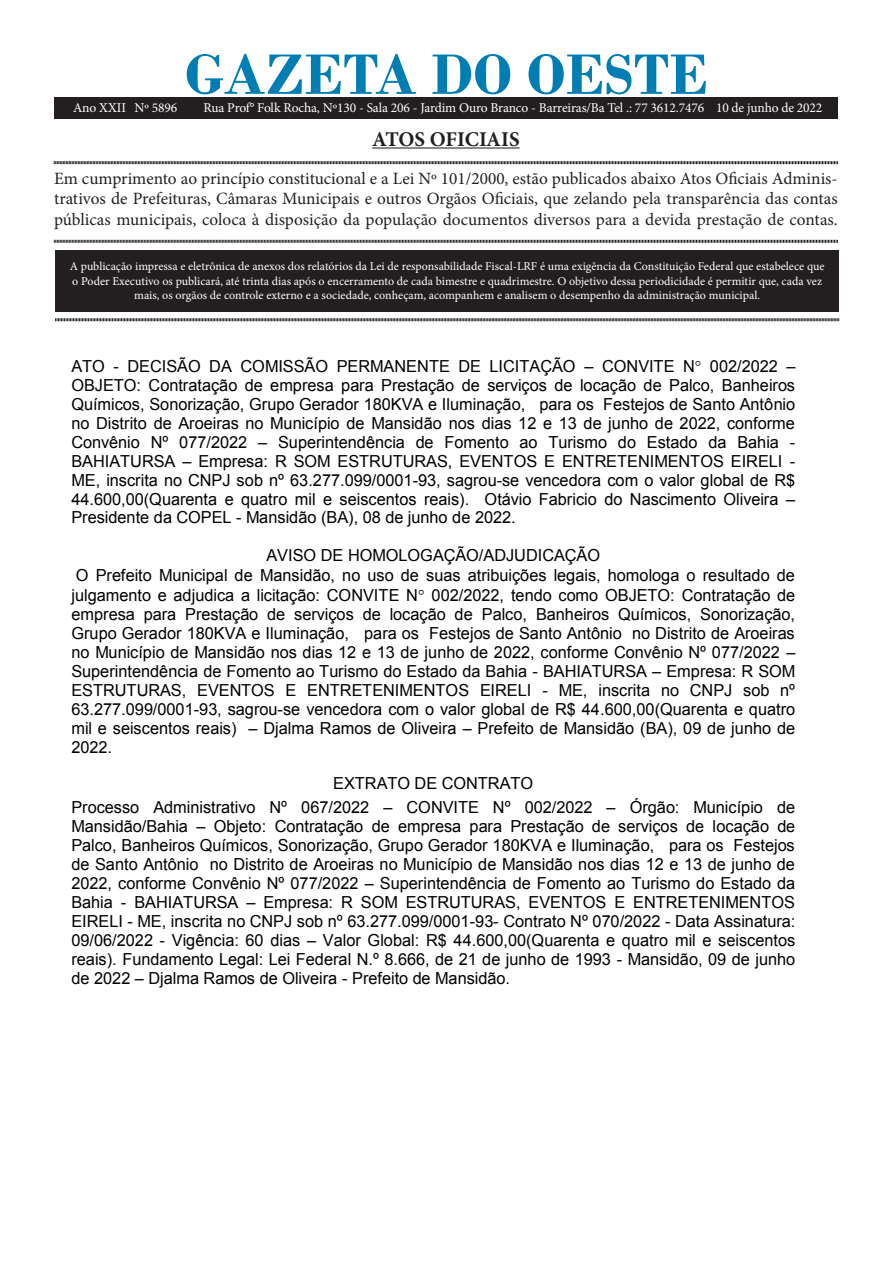
<style>
.page{position:relative;width:893px;height:1263px;background:#fff}
.page>*{position:absolute;margin:0;border:0;box-sizing:border-box;transform-origin:0 0}
.t1{font:700 60px "Bodoni";color:#007eb4}
.t2{font:700 21px "Minion Pro";letter-spacing:-.005em;color:#231f20}
.t3{font:17.25px/20.7px "Minion Pro";color:#231f20;text-align:justify}
.t4{font:16.5px/19px "Arial";color:#000;text-align:justify}
.t5{font:13.5px "Minion Pro";letter-spacing:-.01em;color:#fff}
.t6{font:12px/14.4px "Minion Pro";color:#fff;text-align:center}
.s1{font-style:inherit}
</style>
<div class="page">
<div style="left:55px;top:250px;width:784px;height:61px;background:#231f20"></div>
<hr style="left:372px;top:147px;width:148px;height:2px;background:#231f20">
<svg style="left:54px;top:161px;width:784px;height:4px;background:#908e8e"></svg>
<svg style="left:54px;top:239px;width:784px;height:4px;background:#908e8e"></svg>
<svg style="left:55px;top:318px;width:784px;height:4px;background:#908e8e"></svg>
<div style="left:54px;top:98px;width:784px;height:20px;background:#231f20"></div>
<p class="t1" style="left:185px;top:39px;width:525px">GAZETA DO OESTE</p>
<p class="t2" style="left:372px;top:124px;width:149px">ATOS OFICIAIS</p>
<p class="t3" style="left:54px;top:168px;width:785px">Em cumprimento ao princípio constitucional e a Lei Nº 101/2000, estão publicados abaixo Atos Oficiais Adminis&shy;trativos de Prefeituras, Câmaras Municipais e outros Orgãos Oficiais, que zelando pela transparência das contas públicas municipais, coloca à disposição da população documentos diversos para a devida prestação de contas.</p>
<p class="t6" style="left:70px;top:259px;width:756px">A publicação impressa e eletrônica de anexos dos relatórios da Lei de responsabilidade Fiscal-LRF é uma exigência da Constituição Federal que estabelece que o Poder Executivo os publicará, até trinta dias após o encerramento de cada bimestre e quadrimestre. O objetivo dessa periodicidade é permitir que, cada vez mais, os orgãos de controle externo e a sociedade, conheçam, acompanhem e analisem o desempenho da administração municipal.</p>
<p class="t5" style="left:73px;top:98px;width:106px">Ano XXII Nº 5896</p>
<p class="t5" style="left:204px;top:98px;width:620px">Rua Prof° Folk Rocha, Nº130 - Sala 206 - Jardim Ouro Branco - Barreiras/Ba Tel .: 77 3612.7476 10 de junho de 2022</p>
<p class="t4" style="left:71px;top:357px;width:726px">ATO - DECISÃO DA COMISSÃO PERMANENTE DE LICITAÇÃO <span class="s1">–</span> CONVITE N 002/2022 <span class="s1">– </span>OBJETO: Contratação de empresa para Prestação de serviços de locação de Palco, Banheiros Químicos, Sonorização, Grupo Gerador 180KVA e Iluminação, para os Festejos de Santo Antônio no Distrito de Aroeiras no Município de Mansidão nos dias 12 e 13 de junho de 2022, conforme Convênio Nº 077/2022 <span class="s1">–</span> Superintendência de Fomento ao Turismo do Estado da Bahia - BAHIATURSA <span class="s1">–</span> Empresa: R SOM ESTRUTURAS, EVENTOS E ENTRETENIMENTOS EIRELI - ME, inscrita no CNPJ sob nº 63.277.099/0001-93, sagrou-se vencedora com o valor global de R$ 44.600,00(Quarenta e quatro mil e seiscentos reais). Otávio Fabricio do Nascimento Oliveira <span class="s1">– </span>Presidente da COPEL - Mansidão (BA), 08 de junho de 2022.</p>
<p class="t4" style="left:71px;top:546px;width:726px;text-align:left;text-indent:195px">AVISO DE HOMOLOGAÇÃO/ADJUDICAÇÃO<br>O Prefeito Municipal de Mansidão, no uso de suas atribuições legais, homologa o resultado de julgamento e adjudica a licitação: CONVITE N 002/2022, tendo como OBJETO: Contratação de empresa para Prestação de serviços de locação de Palco, Banheiros Químicos, Sonorização, Grupo Gerador 180KVA e Iluminação, para os Festejos de Santo Antônio no Distrito de Aroeiras no Município de Mansidão nos dias 12 e 13 de junho de 2022, conforme Convênio Nº 077/2022 <span class="s1">– </span>Superintendência de Fomento ao Turismo do Estado da Bahia - BAHIATURSA <span class="s1">–</span> Empresa: R SOM ESTRUTURAS, EVENTOS E ENTRETENIMENTOS EIRELI - ME, inscrita no CNPJ sob nº 63.277.099/0001-93, sagrou-se vencedora com o valor global de R$ 44.600,00(Quarenta e quatro mil e seiscentos reais) <span class="s1">–</span> Djalma Ramos de Oliveira <span class="s1">–</span> Prefeito de Mansidão (BA), 09 de junho de 2022.</p>
<p class="t4" style="left:71px;top:772px;width:725px;line-height:23.5px;text-align:center">EXTRATO DE CONTRATO<br>Processo Administrativo Nº 067/2022 <span class="s1">–</span> CONVITE Nº 002/2022 <span class="s1">–</span> Órgão: Município de</p>
<p class="t4" style="left:71px;top:817px;width:725px">Mansidão/Bahia <span class="s1">–</span> Objeto: Contratação de empresa para Prestação de serviços de locação de Palco, Banheiros Químicos, Sonorização, Grupo Gerador 180KVA e Iluminação, para os Festejos de Santo Antônio no Distrito de Aroeiras no Município de Mansidão nos dias 12 e 13 de junho de 2022, conforme Convênio Nº 077/2022 <span class="s1">–</span> Superintendência de Fomento ao Turismo do Estado da Bahia - BAHIATURSA <span class="s1">–</span> Empresa: R SOM ESTRUTURAS, EVENTOS E ENTRETENIMENTOS EIRELI - ME, inscrita no CNPJ sob nº 63.277.099/0001-93- Contrato Nº 070/2022 - Data Assinatura:<br>09/06/2022 - Vigência: 60 dias <span class="s1">–</span> Valor Global: R$ 44.600,00(Quarenta e quatro mil e seiscentos reais). Fundamento Legal: Lei Federal N.º 8.666, de 21 de junho de 1993 - Mansidão, 09 de junho de 2022 <span class="s1">–</span> Djalma Ramos de Oliveira - Prefeito de Mansidão.</p>
</div>
